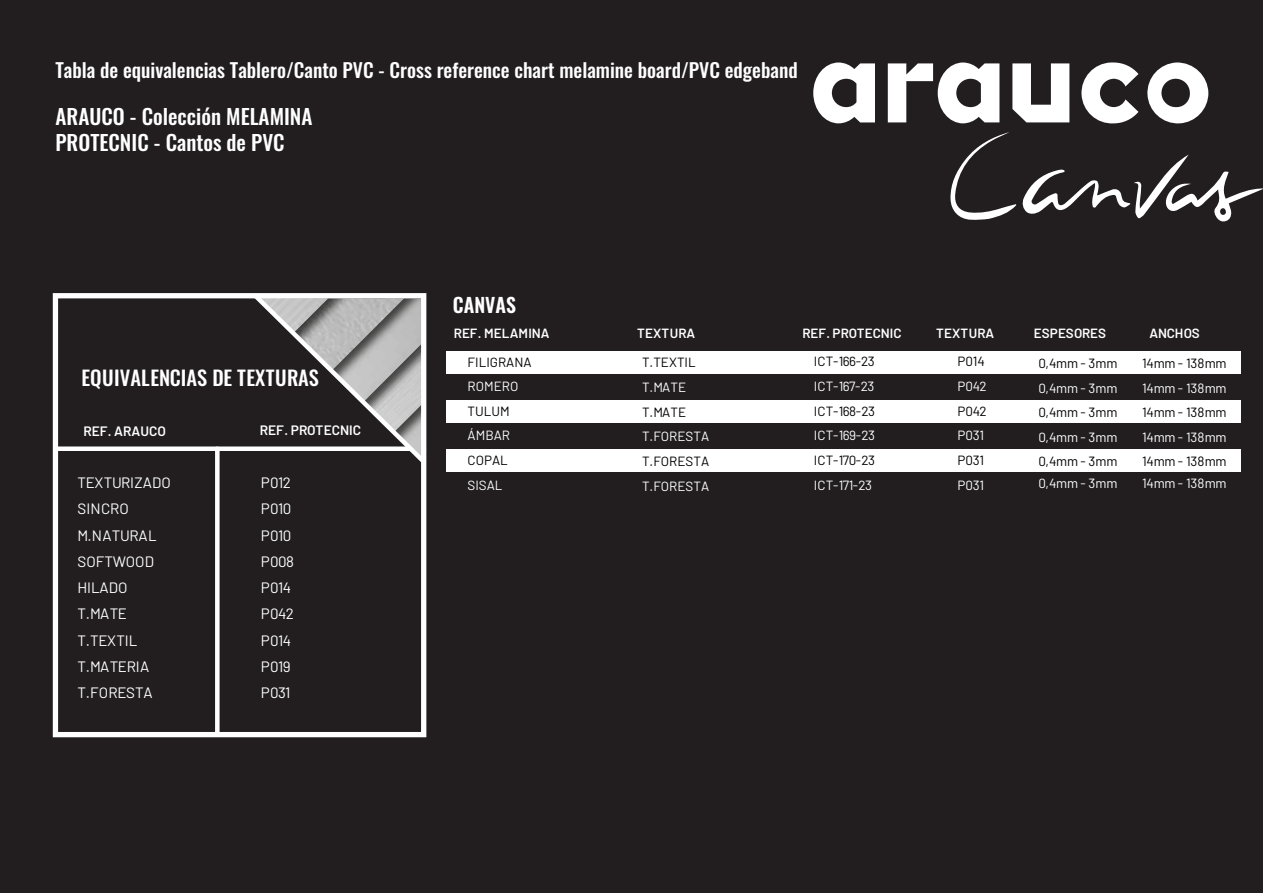
<style>
.page{position:relative;width:1263px;height:893px;background:#221e20}
.page>*{position:absolute;margin:0;border:0;box-sizing:border-box;transform-origin:0 0}
.t1{font:500 21px/25.5px "Oswald";color:#fff}
.t2{font:500 20.25px "Oswald";color:#fff}
.t3{font:600 19.8px "Oswald";color:#fff}
.t4{font:500 19.5px "Oswald";color:#fff}
.t5{font:15px/26.2px "Barlow";letter-spacing:-.01em;color:#fff}
.t6{font:15px/26.2px "Barlow";letter-spacing:-.04em;color:#fff}
.t7{font:600 13.65px "Barlow";letter-spacing:-.005em;color:#fff}
.t8{font:13.35px "Barlow";color:#010000}
.t9{font:13.35px "Barlow";color:#fff}
.t10{font:600 13.35px "Barlow";letter-spacing:-.005em;color:#fff}
.t11{font:600 13.35px "Barlow";letter-spacing:.015em;color:#fff}
</style>
<div class="page">
<svg style="left:813px;top:62px;width:395px;height:62px"></svg>
<div style="left:447px;top:351px;width:793px;height:23px;background:#fff"></div>
<div style="left:447px;top:400px;width:793px;height:23px;background:#fff"></div>
<div style="left:447px;top:449px;width:793px;height:23px;background:#fff"></div>
<svg style="left:950px;top:132px;width:313px;height:90px"></svg>
<div style="left:55px;top:446px;width:369px;height:5px;background:#fff"></div>
<div style="left:215px;top:449px;width:5px;height:286px;background:#fff"></div>
<svg style="left:249px;top:293px;width:178px;height:175px"></svg>
<div style="left:53px;top:293px;width:373px;height:444px;border:5px solid #fff"></div>
<h3 class="t4" style="left:55px;top:60px;width:744px">Tabla de equivalencias Tablero/Canto PVC - Cross reference chart melamine board/PVC edgeband</h3>
<h1 class="t1" style="left:55px;top:105px;width:259px">ARAUCO - Colección MELAMINA<br>PROTECNIC - Cantos de PVC</h1>
<h2 class="t2" style="left:81px;top:367px;width:239px">EQUIVALENCIAS DE TEXTURAS</h2>
<p class="t7" style="left:83px;top:421px;width:84px">REF. ARAUCO</p>
<p class="t7" style="left:260px;top:420px;width:103px">REF. PROTECNIC</p>
<p class="t5" style="left:77px;top:468px;width:95px">TEXTURIZADO<br>SINCRO<br>M.NATURAL<br>SOFTWOOD<br>HILADO<br>T.MATE<br>T.TEXTIL<br>T.MATERIA<br>T.FORESTA</p>
<p class="t6" style="left:261px;top:468px;width:34px">P012<br>P010<br>P010<br>P008<br>P014<br>P042<br>P014<br>P019<br>P031</p>
<h3 class="t3" style="left:453px;top:295px;width:65px">CANVAS</h3>
<p class="t10" style="left:454px;top:324px;width:97px">REF. MELAMINA</p>
<p class="t11" style="left:637px;top:324px;width:60px">TEXTURA</p>
<p class="t10" style="left:802px;top:324px;width:101px">REF. PROTECNIC</p>
<p class="t11" style="left:936px;top:324px;width:60px">TEXTURA</p>
<p class="t10" style="left:1034px;top:324px;width:74px">ESPESORES</p>
<p class="t10" style="left:1149px;top:324px;width:52px">ANCHOS</p>
<p class="t8" style="left:468px;top:352px;width:65px">FILIGRANA</p>
<p class="t8" style="left:642px;top:353px;width:55px">T.TEXTIL</p>
<p class="t9" style="left:468px;top:377px;width:52px">ROMERO</p>
<p class="t9" style="left:642px;top:377px;width:46px">T.MATE</p>
<p class="t8" style="left:468px;top:401px;width:44px">TULUM</p>
<p class="t8" style="left:642px;top:402px;width:46px">T.MATE</p>
<p class="t9" style="left:468px;top:426px;width:44px">ÁMBAR</p>
<p class="t9" style="left:642px;top:427px;width:69px">T.FORESTA</p>
<p class="t8" style="left:468px;top:451px;width:42px">COPAL</p>
<p class="t8" style="left:642px;top:451px;width:69px">T.FORESTA</p>
<p class="t9" style="left:468px;top:476px;width:36px">SISAL</p>
<p class="t9" style="left:642px;top:476px;width:69px">T.FORESTA</p>
<p class="t8" style="left:814px;top:352px;width:62px">ICT-166-23</p>
<p class="t8" style="left:957px;top:352px;width:29px">P014</p>
<p class="t9" style="left:814px;top:377px;width:62px">ICT-167-23</p>
<p class="t9" style="left:957px;top:377px;width:31px">P042</p>
<p class="t8" style="left:814px;top:401px;width:63px">ICT-168-23</p>
<p class="t8" style="left:957px;top:401px;width:31px">P042</p>
<p class="t9" style="left:814px;top:426px;width:63px">ICT-169-23</p>
<p class="t9" style="left:957px;top:426px;width:28px">P031</p>
<p class="t8" style="left:814px;top:451px;width:63px">ICT-170-23</p>
<p class="t8" style="left:957px;top:451px;width:28px">P031</p>
<p class="t9" style="left:814px;top:475px;width:60px">ICT-171-23</p>
<p class="t9" style="left:957px;top:475px;width:28px">P031</p>
<p class="t8" style="left:1038px;top:354px;width:81px">0,4mm - 3mm</p>
<p class="t8" style="left:1142px;top:354px;width:86px">14mm - 138mm</p>
<p class="t8" style="left:1038px;top:403px;width:81px">0,4mm - 3mm</p>
<p class="t8" style="left:1142px;top:403px;width:86px">14mm - 138mm</p>
<p class="t8" style="left:1038px;top:452px;width:81px">0,4mm - 3mm</p>
<p class="t8" style="left:1142px;top:452px;width:86px">14mm - 138mm</p>
<p class="t9" style="left:1038px;top:378px;width:81px">0,4mm - 3mm</p>
<p class="t9" style="left:1142px;top:378px;width:86px">14mm - 138mm</p>
<p class="t9" style="left:1038px;top:427px;width:81px">0,4mm - 3mm</p>
<p class="t9" style="left:1142px;top:427px;width:86px">14mm - 138mm</p>
<p class="t9" style="left:1038px;top:473px;width:81px">0,4mm - 3mm</p>
<p class="t9" style="left:1142px;top:473px;width:86px">14mm - 138mm</p>
</div>
